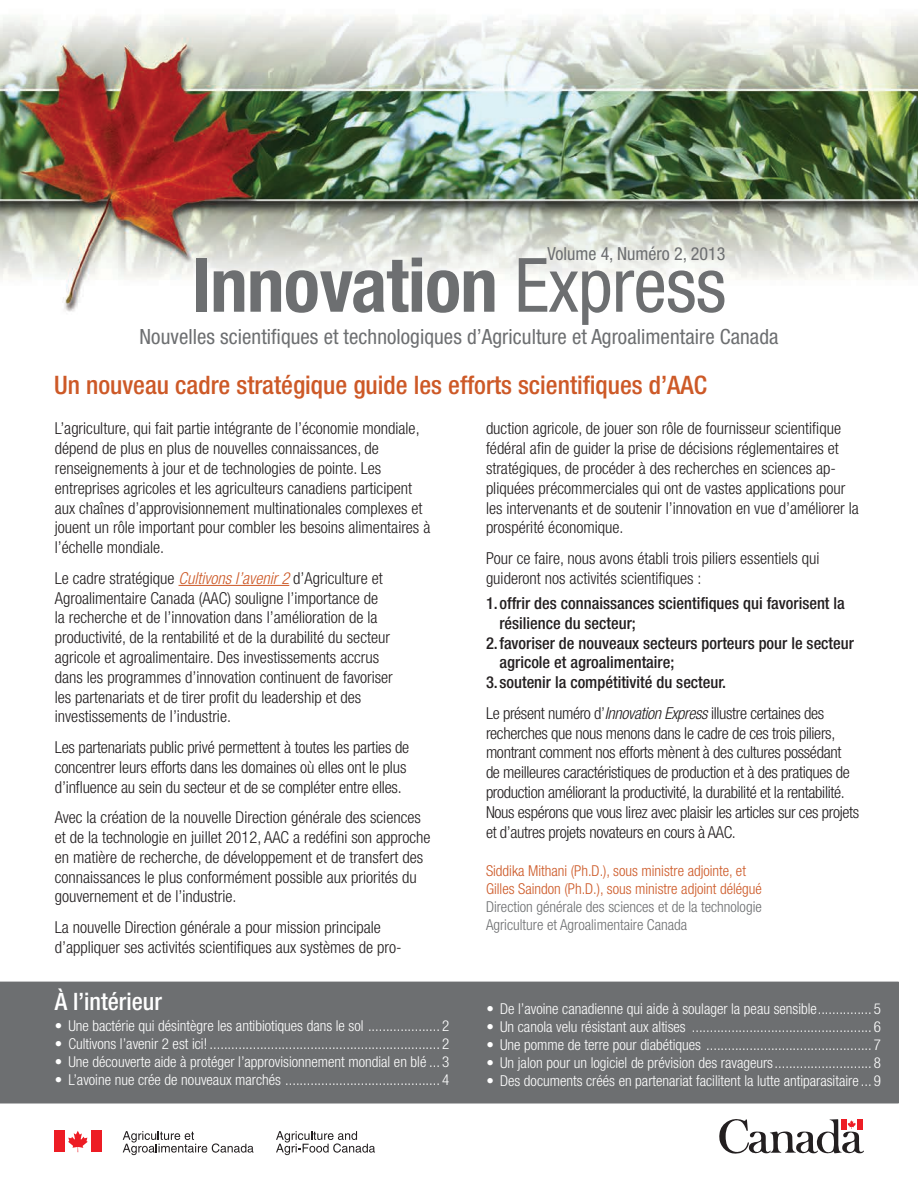
<style>
.page{position:relative;width:918px;height:1188px;background:#fff}
.page>*{position:absolute;margin:0;border:0;box-sizing:border-box;transform-origin:0 0}
.t1{font:700 condensed 75px "Helvetica Neue LT Std";letter-spacing:-.01em;color:#6d6f71}
.t2{font:500 condensed 25.5px "Helvetica Neue LT Std";color:#cd5927}
.t3{font:500 condensed 24px "Helvetica Neue LT Std";color:#fff}
.t4{font:condensed 21px "Helvetica Neue LT Std";letter-spacing:.005em;color:#6d6f71}
.t5{font:condensed 18px "Helvetica Neue LT Std";color:#6d6f71}
.t6{font:300 condensed 16.5px/19.8px "Helvetica Neue LT Std";color:#231f20}
.t7{font:300 condensed 16.5px/19.8px "Helvetica Neue LT Std";letter-spacing:-.02em;color:#231f20}
.t8{font:500 condensed 16.5px "Helvetica Neue LT Std";color:#231f20}
.t9{font:300 condensed 15px "Helvetica Neue LT Std";color:#fff}
.t10{font:300 condensed 15px/18px "Helvetica Neue LT Std";color:#cd5927}
.t11{font:300 condensed 15px/18px "Helvetica Neue LT Std";color:#6d6f71}
.s1{font-weight:400}
.s2{font-style:italic;color:#cd5927}
.s3{font-style:italic}
</style>
<div class="page">
<img style="left:0;top:15px;width:918px;height:1141px">
<svg style="left:719px;top:1118px;width:145px;height:37px"></svg>
<svg style="left:68px;top:1131px;width:20px;height:21px"></svg>
<div style="left:54px;top:1131px;width:11px;height:21px;background:#ed1c24"></div>
<div style="left:91px;top:1131px;width:11px;height:21px;background:#ed1c24"></div>
<svg style="left:276px;top:1131px;width:99px;height:24px"></svg>
<svg style="left:123px;top:1131px;width:131px;height:24px"></svg>
<div style="left:0;top:982px;width:899px;height:121px;background:#6d6f71"></div>
<hr style="left:179px;top:585px;width:110px;height:1px;background:#cd5927">
<p class="t5" style="left:547px;top:243px;width:180px">Volume 4, Numéro 2, 2013</p>
<h1 class="t1" style="left:192px;top:240px;width:536px">Innovation <span class="s1">Express</span></h1>
<p class="t4" style="left:140px;top:324px;width:640px">Nouvelles scientifiques et technologiques d’Agriculture et Agroalimentaire Canada</p>
<h2 class="t2" style="left:54px;top:370px;width:654px">Un nouveau cadre stratégique guide les efforts scientifiques d’AAC</h2>
<p class="t6" style="left:55px;top:418px;width:377px">L’agriculture, qui fait partie intégrante de l’économie mondiale, dépend de plus en plus de nouvelles connaissances, de renseignements à jour et de technologies de pointe. Les entreprises agricoles et les agriculteurs canadiens participent aux chaînes d’approvisionnement multinationales complexes et jouent un rôle important pour combler les besoins alimentaires à l’échelle mondiale.</p>
<p class="t6" style="left:55px;top:568px;width:340px">Le cadre stratégique <span class="s2">Cultivons l’avenir 2</span> d’Agriculture et Agroalimentaire Canada (AAC) souligne l’importance de<br>la recherche et de l’innovation dans l’amélioration de la productivité, de la rentabilité et de la durabilité du secteur agricole et agroalimentaire. Des investissements accrus dans les programmes d’innovation continuent de favoriser les partenariats et de tirer profit du leadership et des investissements de l’industrie.</p>
<p class="t6" style="left:55px;top:737px;width:356px">Les partenariats public privé permettent à toutes les parties de concentrer leurs efforts dans les domaines où elles ont le plus d’influence au sein du secteur et de se compléter entre elles.</p>
<p class="t6" style="left:55px;top:807px;width:377px">Avec la création de la nouvelle Direction générale des sciences et de la technologie en juillet 2012, AAC a redéfini son approche en matière de recherche, de développement et de transfert des connaissances le plus conformément possible aux priorités du gouvernement et de l’industrie.</p>
<p class="t6" style="left:55px;top:917px;width:348px">La nouvelle Direction générale a pour mission principale d’appliquer ses activités scientifiques aux systèmes de pro-</p>
<h3 class="t3" style="left:55px;top:987px;width:109px">À l’intérieur</h3>
<p class="t9" style="left:55px;top:1017px;width:396px">• Une bactérie qui désintègre les antibiotiques dans le sol .................... 2</p>
<p class="t9" style="left:55px;top:1035px;width:396px">• Cultivons l’avenir 2 est ici! ................................................................ 2</p>
<p class="t9" style="left:55px;top:1053px;width:396px">• Une découverte aide à protéger l’approvisionnement mondial en blé ... 3</p>
<p class="t9" style="left:55px;top:1071px;width:396px">• L’avoine nue crée de nouveaux marchés ........................................... 4</p>
<p class="t6" style="left:486px;top:419px;width:374px">duction agricole, de jouer son rôle de fournisseur scientifique fédéral afin de guider la prise de décisions réglementaires et stratégiques, de procéder à des recherches en sciences ap&shy;pliquées précommerciales qui ont de vastes applications pour les intervenants et de soutenir l’innovation en vue d’améliorer la prospérité économique.</p>
<p class="t6" style="left:486px;top:548px;width:335px">Pour ce faire, nous avons établi trois piliers essentiels qui guideront nos activités scientifiques :</p>
<p class="t8" style="left:486px;top:593px;width:360px">1.offrir des connaissances scientifiques qui favorisent la</p>
<p class="t8" style="left:499px;top:613px;width:138px">résilience du secteur;</p>
<p class="t8" style="left:486px;top:633px;width:370px">2.favoriser de nouveaux secteurs porteurs pour le secteur</p>
<p class="t8" style="left:499px;top:653px;width:176px">agricole et agroalimentaire;</p>
<p class="t8" style="left:486px;top:673px;width:242px">3.soutenir la compétitivité du secteur.</p>
<p class="t7" style="left:486px;top:703px;width:375px">Le présent numéro d’<span class="s3">Innovation Express</span> illustre certaines des recherches que nous menons dans le cadre de ces trois piliers, montrant comment nos efforts mènent à des cultures possédant de meilleures caractéristiques de production et à des pratiques de production améliorant la productivité, la durabilité et la rentabilité.<br>Nous espérons que vous lirez avec plaisir les articles sur ces projets et d’autres projets novateurs en cours à AAC.</p>
<p class="t10" style="left:486px;top:861px;width:278px">Siddika Mithani (Ph.D.), sous ministre adjointe, et<br>Gilles Saindon (Ph.D.), sous ministre adjoint délégué</p>
<p class="t11" style="left:486px;top:897px;width:277px">Direction générale des sciences et de la technologie<br>Agriculture et Agroalimentaire Canada</p>
<p class="t9" style="left:487px;top:1000px;width:396px">• De l’avoine canadienne qui aide à soulager la peau sensible............... 5</p>
<p class="t9" style="left:487px;top:1018px;width:396px">• Un canola velu résistant aux altises .................................................. 6</p>
<p class="t9" style="left:487px;top:1036px;width:396px">• Une pomme de terre pour diabétiques .............................................. 7</p>
<p class="t9" style="left:487px;top:1054px;width:396px">• Un jalon pour un logiciel de prévision des ravageurs........................... 8</p>
<p class="t9" style="left:487px;top:1072px;width:396px">• Des documents créés en partenariat facilitent la lutte antiparasitaire ... 9</p>
</div>
